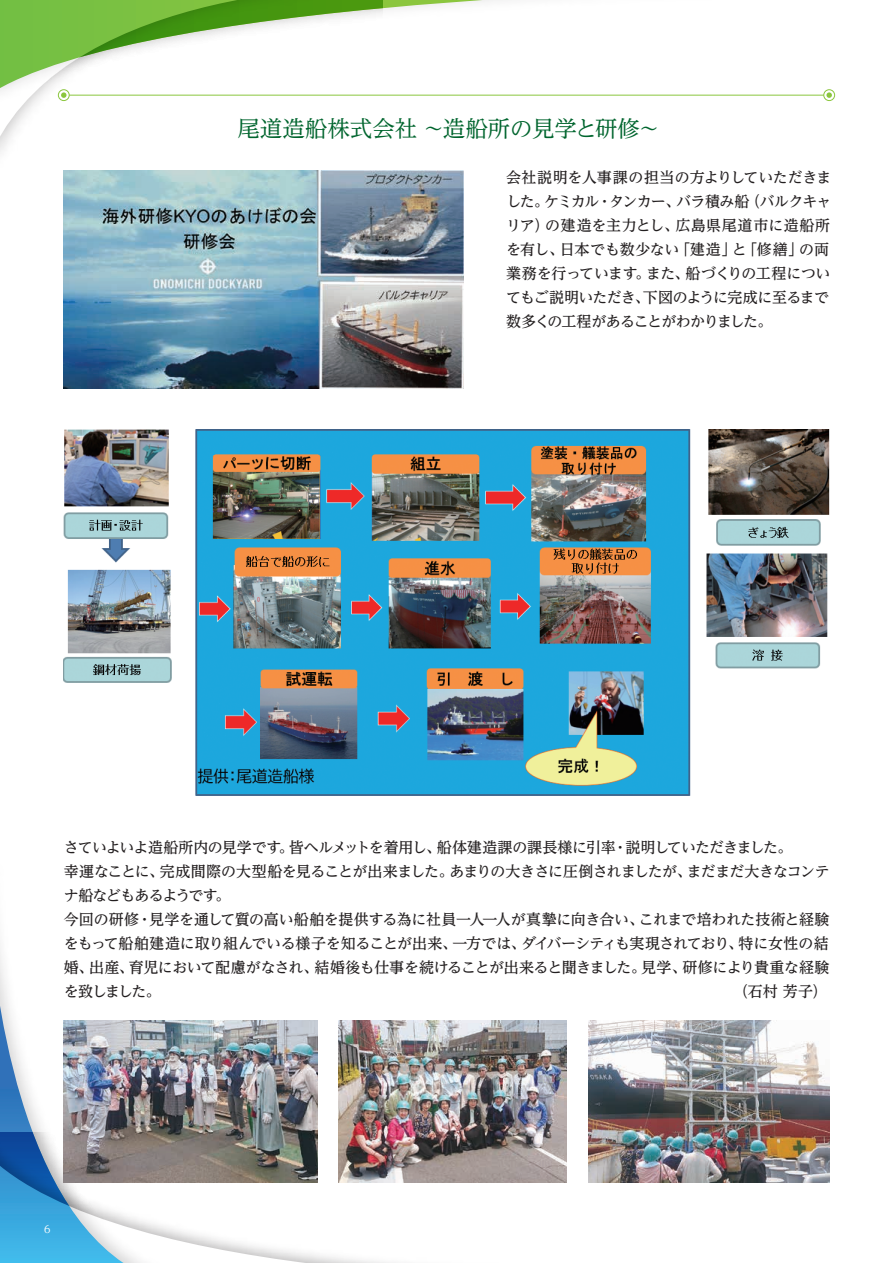
<style>
.page{position:relative;width:893px;height:1263px;background:#fff}
.page>*{position:absolute;margin:0;border:0;box-sizing:border-box;transform-origin:0 0}
.t1{font:22.5px "UD Reimin Pro";color:#00652e}
.t2{font:500 15px/24px "UD Reimin Pro";letter-spacing:-.03em;color:#231f20}
.t3{font:10.5px "UD Reimin Pro";color:#fff}
</style>
<div class="page">
<svg style="left:383px;top:0;width:425px;height:95px"></svg>
<img style="left:63px;top:0;width:320px;height:183px">
<svg style="left:0;top:0;width:355px;height:164px"></svg>
<svg style="left:0;top:948px;width:64px;height:184px"></svg>
<img style="left:0;top:1132px;width:613px;height:51px">
<svg style="left:0;top:1153px;width:591px;height:110px"></svg>
<hr style="left:64px;top:95px;width:765px;height:1px;background:#8bc63e">
<div style="left:823px;top:89px;width:12px;height:12px;border:1px solid #8bc63e;border-radius:50%"></div>
<svg style="left:826px;top:92px;width:6px;height:6px"></svg>
<svg style="left:58px;top:90px;width:11px;height:11px"></svg>
<div style="left:58px;top:89px;width:12px;height:12px;border:1px solid #8bc63e;border-radius:50%"></div>
<svg style="left:61px;top:92px;width:5px;height:6px"></svg>
<img style="left:64px;top:170px;width:399px;height:218px">
<img style="left:64px;top:429px;width:765px;height:366px">
<img style="left:64px;top:1020px;width:253px;height:162px">
<img style="left:339px;top:1020px;width:228px;height:162px">
<img style="left:588px;top:1020px;width:241px;height:162px">
<h1 class="t1" style="left:237px;top:110px;width:424px">尾道造船株式会社 ～造船所の見学と研修～</h1>
<p class="t2" style="left:506px;top:165px;width:327px">会社説明を人事課の担当の方よりしていただきました。ケミカル・タンカー、バラ積み船（バルクキャリア）の建造を主力とし、広島県尾道市に造船所を有し、日本でも数少ない「建造」と「修繕」の両業務を行っています。また、船づくりの工程についてもご説明いただき、下図のように完成に至るまで数多くの工程があることがわかりました。</p>
<p class="t2" style="left:64px;top:835px;width:767px">さていよいよ造船所内の見学です。皆ヘルメットを着用し、船体建造課の課長様に引率・説明していただきました。<br>幸運なことに、完成間際の大型船を見ることが出来ました。あまりの大きさに圧倒されましたが、まだまだ大きなコンテナ船などもあるようです。<br>今回の研修・見学を通して質の高い船舶を提供する為に社員一人一人が真摯に向き合い、これまで培われた技術と経験をもって船舶建造に取り組んでいる様子を知ることが出来、一方では、ダイバーシティも実現されており、特に女性の結婚、出産、育児において配慮がなされ、結婚後も仕事を続けることが出来ると聞きました。見学、研修により貴重な経験を致しました。</p>
<p class="t2" style="left:733px;top:979px;width:95px">（石村 芳子）</p>
<p class="t3" style="left:44px;top:1221px;width:8px">6</p>
</div>
